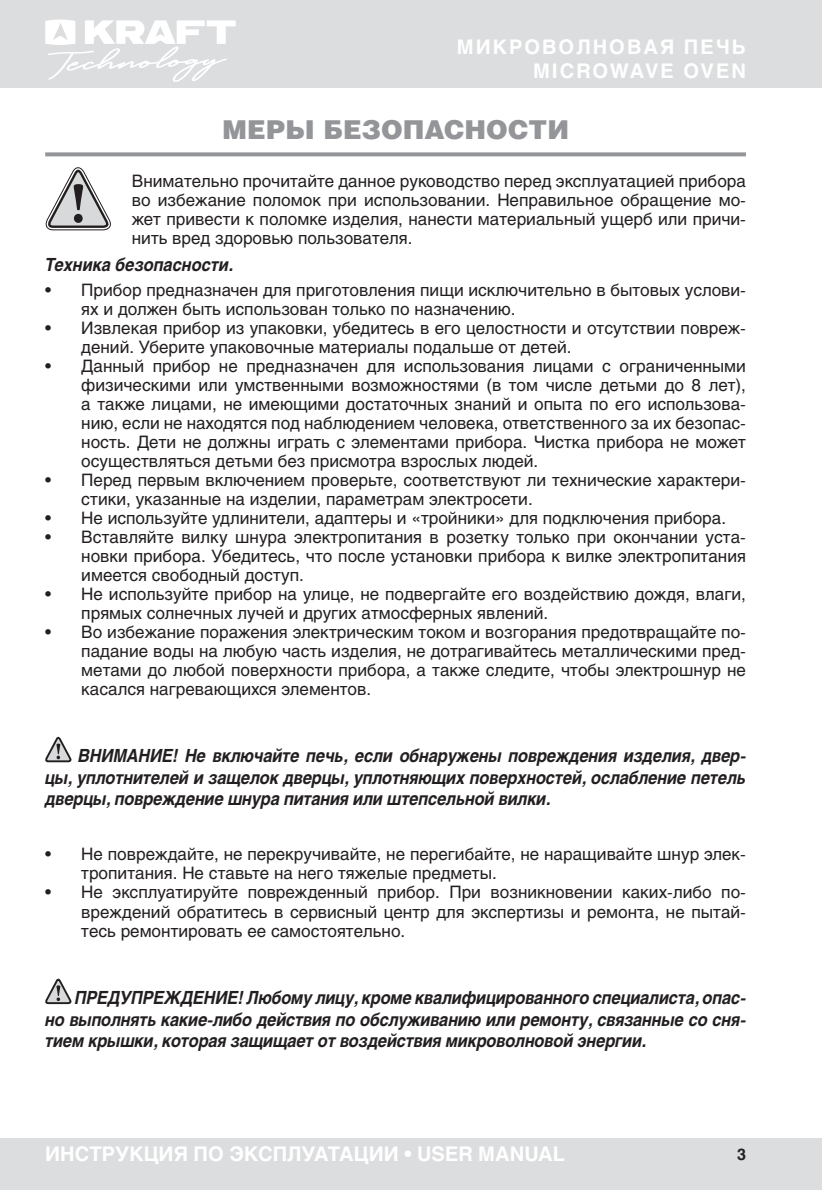
<style>
.page{position:relative;width:822px;height:1190px;background:#fff}
.page>*{position:absolute;margin:0;border:0;box-sizing:border-box;transform-origin:0 0}
.t1{font:900 26px "Helios";color:#939598}
.t2{font:700 20px "Helios";color:#fff}
.t3{font:700 20px/24px "Helios";letter-spacing:.1em;color:#fff;text-align:right}
.t4{font:italic 700 18px/21.6px "Helios";letter-spacing:-.01em;color:#231f20;text-align:justify;scale:.9 1}
.t5{font:17px/19px "Helios";color:#231f20;text-align:justify}
.t6{font:700 16px "Helios";color:#231f20}
</style>
<div class="page">
<div style="left:0;top:0;width:821px;height:88px;background:#dcdddf"></div>
<div style="left:0;top:1139px;width:821px;height:51px;background:#dcdddf"></div>
<svg style="left:45px;top:20px;width:191px;height:62px"></svg>
<svg style="left:45px;top:152px;width:700px;height:4px;background:#9d9fa1"></svg>
<svg style="left:45px;top:167px;width:66px;height:64px"></svg>
<svg style="left:45px;top:736px;width:27px;height:27px"></svg>
<svg style="left:45px;top:978px;width:27px;height:27px"></svg>
<p class="t3" style="left:456px;top:35px;width:290px">МИКРОВОЛНОВАЯ ПЕЧЬ<br>MICROWAVE OVEN</p>
<h1 class="t1" style="left:222px;top:114px;width:348px">МЕРЫ БЕЗОПАСНОСТИ</h1>
<p class="t5" style="left:132px;top:171px;width:615px">Внимательно прочитайте данное руководство перед эксплуатацией прибора во избежание поломок при использовании. Неправильное обращение мо&shy;жет привести к поломке изделия, нанести материальный ущерб или причи&shy;нить вред здоровью пользователя.</p>
<p class="t4" style="left:45px;top:254px;width:210px">Техника безопасности.</p>
<p class="t5" style="left:81px;top:280px;width:666px;text-indent:-36px">• Прибор предназначен для приготовления пищи исключительно в бытовых услови&shy;ях и должен быть использован только по назначению.</p>
<p class="t5" style="left:81px;top:318px;width:666px;text-indent:-36px">• Извлекая прибор из упаковки, убедитесь в его целостности и отсутствии повреж&shy;дений. Уберите упаковочные материалы подальше от детей.</p>
<p class="t5" style="left:81px;top:356px;width:666px;text-indent:-36px">• Данный прибор не предназначен для использования лицами с ограниченными физическими или умственными возможностями (в том числе детьми до 8 лет), а также лицами, не имеющими достаточных знаний и опыта по его использова&shy;нию, если не находятся под наблюдением человека, ответственного за их безопас&shy;ность. Дети не должны играть с элементами прибора. Чистка прибора не может осуществляться детьми без присмотра взрослых людей.</p>
<p class="t5" style="left:81px;top:470px;width:666px;text-indent:-36px">• Перед первым включением проверьте, соответствуют ли технические характери&shy;стики, указанные на изделии, параметрам электросети.</p>
<p class="t5" style="left:45px;top:508px;width:682px">• Не используйте удлинители, адаптеры и «тройники» для подключения прибора.</p>
<p class="t5" style="left:81px;top:527px;width:666px;text-indent:-36px">• Вставляйте вилку шнура электропитания в розетку только при окончании уста&shy;новки прибора. Убедитесь, что после установки прибора к вилке электропитания имеется свободный доступ.</p>
<p class="t5" style="left:81px;top:584px;width:666px;text-indent:-36px">• Не используйте прибор на улице, не подвергайте его воздействию дождя, влаги, прямых солнечных лучей и других атмосферных явлений.</p>
<p class="t5" style="left:81px;top:622px;width:666px;text-indent:-36px">• Во избежание поражения электрическим током и возгорания предотвращайте по&shy;падание воды на любую часть изделия, не дотрагивайтесь металлическими пред&shy;метами до любой поверхности прибора, а также следите, чтобы электрошнур не касался нагревающихся элементов.</p>
<p class="t4" style="left:45px;top:745px;width:779px;text-indent:33px">ВНИМА НИЕ! Не включайте печь, если обнаружены повреждения изделия, двер&shy;цы, уплотнителей и защелок дверцы, уплотняющих поверхностей, ослабление петель дверцы, повреждение шнура питания или штепсельной вилки.</p>
<p class="t5" style="left:81px;top:845px;width:666px;text-indent:-36px">• Не повреждайте, не перекручивайте, не перегибайте, не наращивайте шнур элек&shy;тропитания. Не ставьте на него тяжелые предметы.</p>
<p class="t5" style="left:81px;top:883px;width:666px;text-indent:-36px">• Не эксплуатируйте поврежденный прибор. При возникновении каких-либо по&shy;вреждений обратитесь в сервисный центр для экспертизы и ремонта, не пытай&shy;тесь ремонтировать ее самостоятельно.</p>
<p class="t4" style="left:45px;top:987px;width:779px;text-indent:30px">ПРЕДУПРЕЖДЕНИЕ! Любому лицу, кроме квалифицированного специалиста, опас&shy;но выполнять какие-либо действия по обслуживанию или ремонту, связанные со сня&shy;тием крышки, которая защищает от воздействия микроволновой энергии.</p>
<p class="t2" style="left:45px;top:1142px;width:521px">ИНСТРУКЦИЯ ПО ЭКСПЛУАТАЦИИ • USER MANUAL</p>
<p class="t6" style="left:736px;top:1145px;width:10px">3</p>
</div>
